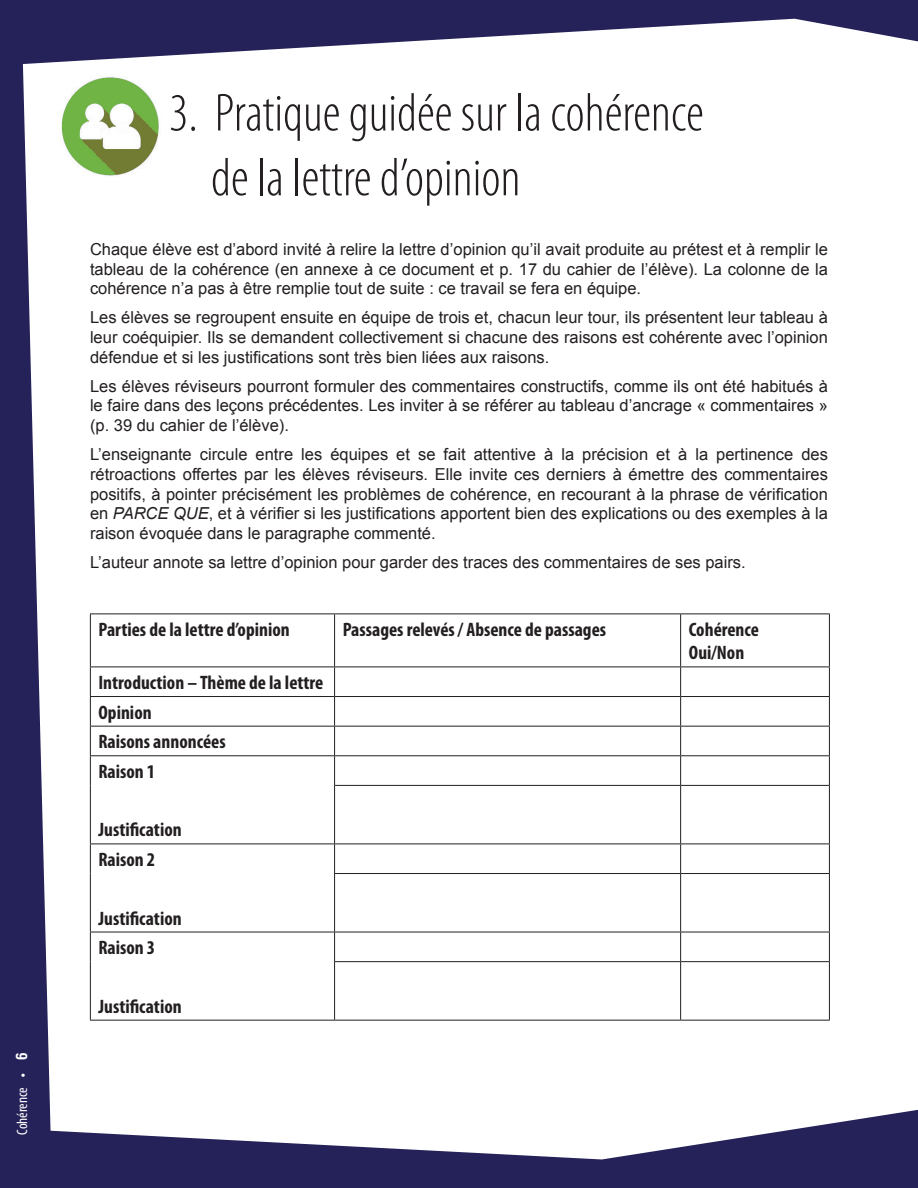
<style>
.page{position:relative;width:918px;height:1188px;background:#fff}
.page>*{position:absolute;margin:0;border:0;box-sizing:border-box;transform-origin:0 0}
.t1{font:300 condensed 54px/64.8px "Myriad Pro";color:#231f20}
.t2{font:700 condensed 19.5px/29.7px "Myriad Pro";color:#231f20}
.t3{font:16.5px/19.8px "Arial";color:#231f20;text-align:justify}
.t4{font:condensed 15px "Myriad Pro";color:#fff}
.s1{font-family:"Helvetica";font-size:10.5px}
.s2{font-style:italic}
</style>
<div class="page">
<svg style="left:0;top:65px;width:50px;height:1045px;fill:#252159"></svg>
<svg style="left:0;top:0;width:917px;height:65px;fill:#252159"></svg>
<svg style="left:0;top:1110px;width:917px;height:78px;fill:#252159"></svg>
<svg style="left:917px;top:0;width:1px;height:42px"></svg>
<svg style="left:917px;top:1110px;width:1px;height:78px"></svg>
<hr style="left:90px;top:614px;width:245px;height:1px;background:#231f20">
<hr style="left:335px;top:614px;width:346px;height:1px;background:#231f20">
<hr style="left:681px;top:614px;width:149px;height:1px;background:#231f20">
<hr style="left:90px;top:667px;width:245px;height:1px;background:#231f20">
<hr style="left:335px;top:667px;width:346px;height:1px;background:#231f20">
<hr style="left:681px;top:667px;width:149px;height:1px;background:#231f20">
<hr style="left:90px;top:696px;width:245px;height:1px;background:#231f20">
<hr style="left:335px;top:696px;width:346px;height:1px;background:#231f20">
<hr style="left:681px;top:696px;width:149px;height:1px;background:#231f20">
<hr style="left:90px;top:726px;width:245px;height:1px;background:#231f20">
<hr style="left:335px;top:726px;width:346px;height:1px;background:#231f20">
<hr style="left:681px;top:726px;width:149px;height:1px;background:#231f20">
<hr style="left:90px;top:755px;width:245px;height:1px;background:#231f20">
<hr style="left:335px;top:755px;width:346px;height:1px;background:#231f20">
<hr style="left:681px;top:755px;width:149px;height:1px;background:#231f20">
<hr style="left:334px;top:785px;width:347px;height:1px;background:#231f20">
<hr style="left:681px;top:785px;width:149px;height:1px;background:#231f20">
<hr style="left:90px;top:844px;width:245px;height:1px;background:#231f20">
<hr style="left:335px;top:844px;width:346px;height:1px;background:#231f20">
<hr style="left:681px;top:844px;width:149px;height:1px;background:#231f20">
<hr style="left:334px;top:873px;width:347px;height:1px;background:#231f20">
<hr style="left:681px;top:873px;width:149px;height:1px;background:#231f20">
<hr style="left:90px;top:932px;width:245px;height:1px;background:#231f20">
<hr style="left:335px;top:932px;width:346px;height:1px;background:#231f20">
<hr style="left:681px;top:932px;width:149px;height:1px;background:#231f20">
<hr style="left:334px;top:961px;width:347px;height:1px;background:#231f20">
<hr style="left:681px;top:961px;width:149px;height:1px;background:#231f20">
<hr style="left:90px;top:1020px;width:245px;height:1px;background:#231f20">
<hr style="left:335px;top:1020px;width:346px;height:1px;background:#231f20">
<hr style="left:681px;top:1020px;width:149px;height:1px;background:#231f20">
<hr style="left:90px;top:614px;width:1px;height:53px;background:#231f20">
<svg style="left:90px;top:667px;width:1px;height:118px"></svg>
<hr style="left:90px;top:785px;width:1px;height:59px;background:#231f20">
<hr style="left:90px;top:844px;width:1px;height:30px;background:#231f20">
<hr style="left:90px;top:874px;width:1px;height:58px;background:#231f20">
<hr style="left:90px;top:932px;width:1px;height:30px;background:#231f20">
<hr style="left:90px;top:962px;width:1px;height:58px;background:#231f20">
<hr style="left:334px;top:614px;width:1px;height:53px;background:#231f20">
<hr style="left:680px;top:614px;width:1px;height:53px;background:#231f20">
<hr style="left:829px;top:614px;width:1px;height:53px;background:#231f20">
<svg style="left:334px;top:667px;width:1px;height:118px"></svg>
<svg style="left:680px;top:667px;width:1px;height:118px"></svg>
<svg style="left:829px;top:667px;width:1px;height:118px"></svg>
<hr style="left:334px;top:786px;width:1px;height:58px;background:#231f20">
<hr style="left:680px;top:786px;width:1px;height:58px;background:#231f20">
<hr style="left:829px;top:786px;width:1px;height:58px;background:#231f20">
<svg style="left:334px;top:844px;width:1px;height:29px"></svg>
<svg style="left:680px;top:844px;width:1px;height:29px"></svg>
<svg style="left:829px;top:844px;width:1px;height:29px"></svg>
<hr style="left:334px;top:874px;width:1px;height:58px;background:#231f20">
<hr style="left:680px;top:874px;width:1px;height:58px;background:#231f20">
<hr style="left:829px;top:874px;width:1px;height:58px;background:#231f20">
<svg style="left:334px;top:932px;width:1px;height:29px"></svg>
<svg style="left:680px;top:932px;width:1px;height:29px"></svg>
<svg style="left:829px;top:932px;width:1px;height:29px"></svg>
<hr style="left:334px;top:962px;width:1px;height:58px;background:#231f20">
<hr style="left:680px;top:962px;width:1px;height:58px;background:#231f20">
<hr style="left:829px;top:962px;width:1px;height:58px;background:#231f20">
<img style="left:61px;top:77px;width:98px;height:99px">
<svg style="left:16px;top:1053px;width:11px;height:7px"></svg>
<p class="t4" style="left:13px;top:1135px;width:63px;rotate:-90deg">Cohérence <span class="s1">•</span></p>
<h1 class="t1" style="left:211px;top:80px;width:494px;text-indent:-42px">3. Pratique guidée sur la cohérence de la lettre d’opinion</h1>
<p class="t3" style="left:90px;top:239px;width:740px">Chaque élève est d’abord invité à relire la lettre d’opinion qu’il avait produite au prétest et à remplir le tableau de la cohérence (en annexe à ce document et p. 17 du cahier de l’élève). La colonne de la cohérence n’a pas à être remplie tout de suite : ce travail se fera en équipe.</p>
<p class="t3" style="left:90px;top:307px;width:739px">Les élèves se regroupent ensuite en équipe de trois et, chacun leur tour, ils présentent leur tableau à leur coéquipier. Ils se demandent collectivement si chacune des raisons est cohérente avec l’opinion défendue et si les justifications sont très bien liées aux raisons.</p>
<p class="t3" style="left:90px;top:376px;width:740px">Les élèves réviseurs pourront formuler des commentaires constructifs, comme ils ont été habitués à le faire dans des leçons précédentes. Les inviter à se référer au tableau d’ancrage « commentaires » (p. 39 du cahier de l’élève).</p>
<p class="t3" style="left:90px;top:444px;width:739px">L’enseignante circule entre les équipes et se fait attentive à la précision et à la pertinence des rétroactions offertes par les élèves réviseurs. Elle invite ces derniers à émettre des commentaires positifs, à pointer précisément les problèmes de cohérence, en recourant à la phrase de vérification en <span class="s2">PARCE QUE</span>, et à vérifier si les justifications apportent bien des explications ou des exemples à la raison évoquée dans le paragraphe commenté.</p>
<p class="t3" style="left:90px;top:552px;width:657px">L’auteur annote sa lettre d’opinion pour garder des traces des commentaires de ses pairs.</p>
<p class="t2" style="left:98px;top:614px;width:193px">Parties de la lettre d’opinion</p>
<p class="t2" style="left:343px;top:614px;width:265px">Passages relevés / Absence de passages</p>
<p class="t2" style="left:689px;top:617px;width:72px;line-height:23.4px">Cohérence<br>Oui/Non</p>
<p class="t2" style="left:98px;top:667px;width:227px">Introduction – Thème de la lettre<br>Opinion<br>Raisons annoncées<br>Raison 1</p>
<p class="t2" style="left:98px;top:815px;width:85px">Justification<br>Raison 2</p>
<p class="t2" style="left:98px;top:903px;width:85px">Justification<br>Raison 3</p>
<p class="t2" style="left:98px;top:991px;width:85px">Justification</p>
</div>
